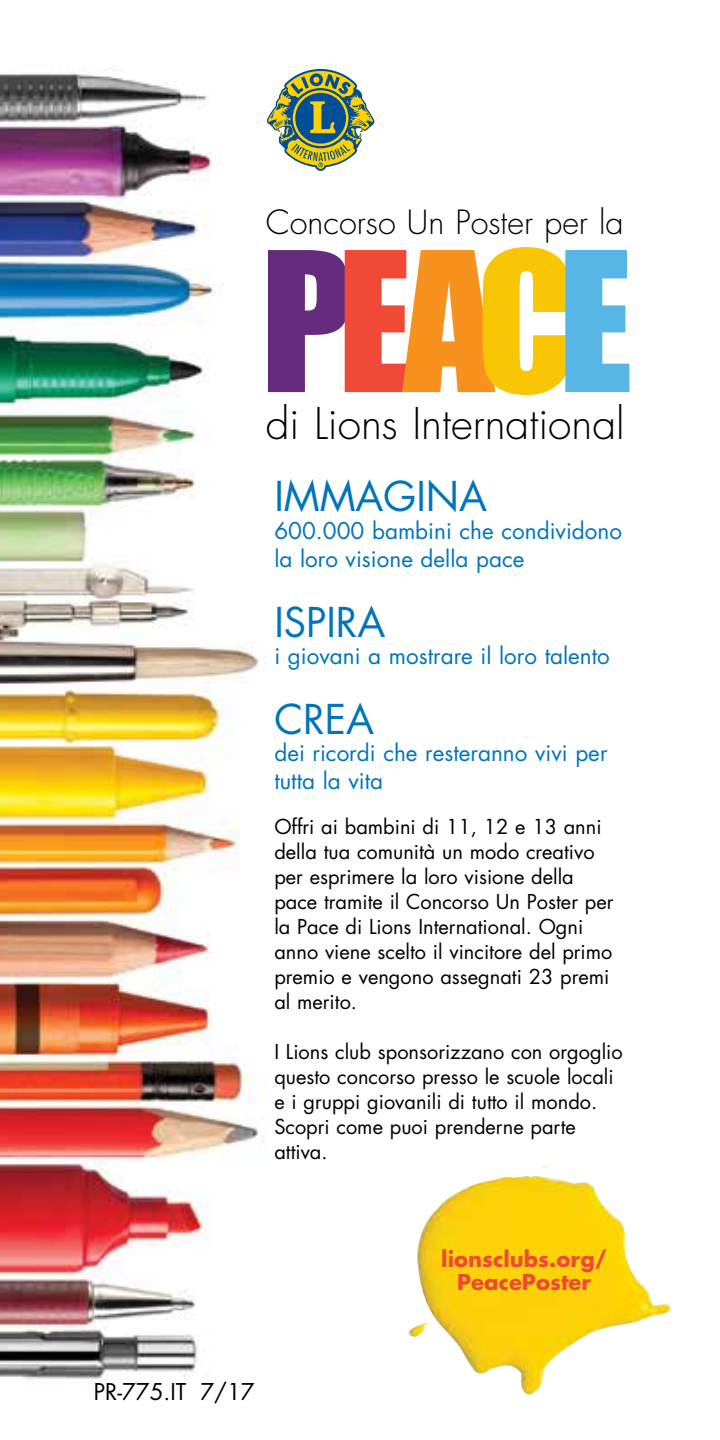
<style>
.page{position:relative;width:720px;height:1440px;background:#fff}
.page>*{position:absolute;margin:0;border:0;box-sizing:border-box;transform-origin:0 0}
.t1{font:179.75px "Impact";letter-spacing:-.09em;color:#652b7c}
.t2{font:300 42.5px "Futura";color:#000}
.t3{font:40px "Futura";color:#0075bc}
.t4{font:300 32.5px "Futura";color:#000}
.t5{font:22.5px/28.2px "Futura";color:#0075bc}
.t6{font:22.5px "Futura";color:#000}
.t7{font:700 21.25px/22.5px "Futura";color:#f04937;text-align:center}
.t8{font:20px/25px "Futura";color:#000}
.s1{color:#f04937}
.s2{color:#f7921e}
.s3{color:#f9c606}
.s4{color:#58b6e7}
</style>
<div class="page">
<img style="left:0;top:70px;width:267px;height:1310px">
<svg style="left:267px;top:69px;width:107px;height:102px"></svg>
<img style="left:408px;top:1166px;width:263px;height:228px">
<h3 class="t4" style="left:266px;top:201px;width:359px">Concorso Un Poster per la</h3>
<h1 class="t1" style="left:261px;top:182px;width:374px">P<span class="s1">E</span><span class="s2">A</span><span class="s3">C</span><span class="s4">E</span></h1>
<h2 class="t2" style="left:266px;top:396px;width:360px">di Lions International</h2>
<h3 class="t3" style="left:274px;top:469px;width:214px">IMMAGINA</h3>
<p class="t5" style="left:274px;top:516px;width:349px">600.000 bambini che condividono la loro visione della pace</p>
<h3 class="t3" style="left:274px;top:594px;width:113px">ISPIRA</h3>
<p class="t5" style="left:274px;top:642px;width:337px">i giovani a mostrare il loro talento</p>
<h3 class="t3" style="left:274px;top:692px;width:101px">CREA</h3>
<p class="t5" style="left:274px;top:739px;width:335px;line-height:27.5px">dei ricordi che resteranno vivi per tutta la vita</p>
<p class="t8" style="left:274px;top:814px;width:341px">Offri ai bambini di 11, 12 e 13 anni della tua comunità un modo creativo per esprimere la loro visione della pace tramite il Concorso Un Poster per la Pace di Lions International. Ogni anno viene scelto il vincitore del primo premio e vengono assegnati 23 premi al merito.</p>
<p class="t8" style="left:274px;top:1039px;width:350px">I Lions club sponsorizzano con orgoglio questo concorso presso le scuole locali e i gruppi giovanili di tutto il mondo.<br>Scopri come puoi prenderne parte attiva.</p>
<p class="t7" style="left:441px;top:1248px;width:167px">lionsclubs.org/<br>PeacePoster</p>
<p class="t6" style="left:94px;top:1376px;width:162px">PR-775.IT 7/17</p>
</div>
